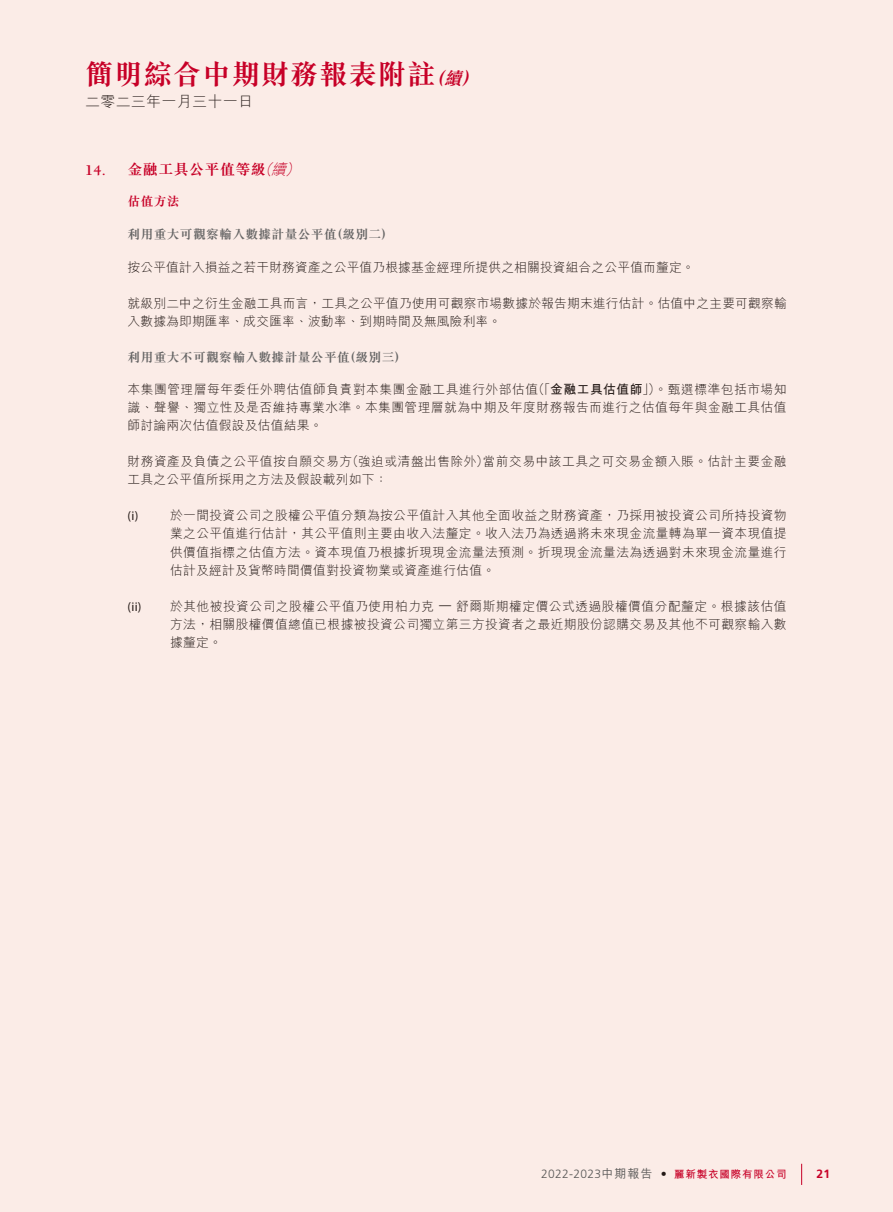
<style>
.page{position:relative;width:893px;height:1212px;background:#fbece7}
.page>*{position:absolute;margin:0;border:0;box-sizing:border-box;transform-origin:0 0}
.t1{font:700 28.5px "M Sung HK";letter-spacing:.025em;color:#c70027}
.t2{font:700 15px "M Sung HK";letter-spacing:.025em;color:#c70027}
.t3{font:300 15px "M Hei HK";letter-spacing:.02em;color:#231916}
.t4{font:300 12.75px/18px "M Hei HK";letter-spacing:.02em;color:#231916;text-align:justify}
.t5{font:300 12.75px/18px "M Hei HK";letter-spacing:.04em;color:#231916}
.t6{font:700 12.75px "M Sung HK";letter-spacing:.025em;color:#666565}
.t7{font:12.75px "Myriad Pro";color:#231916}
.t8{font:700 12.75px "M Sung HK";color:#c70027}
.t9{font:700 12px "Frutiger LT Std";color:#c70027}
.t10{font:700 10.5px "M Hei HK";letter-spacing:.08em;color:#c70027}
.s1{font-style:italic;font-size:18px}
.s2{font-family:"Berkeley Std"}
.s3{font-family:"M Hei HK";font-weight:300;font-style:italic}
.s4{font-weight:700}
.s5{font-family:"Myriad Pro";font-weight:400}
.s6{font-family:"Frutiger LT Std";font-weight:300;font-size:12px;color:#595857}
.s7{font-weight:500;font-size:12px;color:#595857}
.s8{font-family:"Frutiger LT Std";font-weight:300;font-size:12px;color:#231916}
</style>
<div class="page">
<svg style="left:801px;top:1164px;width:1px;height:21px"></svg>
<h1 class="t1" style="left:85px;top:60px;width:399px">簡明綜合中期財務報表附註<span class="s1">（續）</span></h1>
<p class="t3" style="left:85px;top:93px;width:170px">二零二三年一月三十一日</p>
<p class="t2" style="left:85px;top:162px;width:220px"><span class="s2">14.</span> 金融工具公平值等級<span class="s3">（續）</span></p>
<p class="t8" style="left:128px;top:195px;width:54px">估值方法</p>
<p class="t6" style="left:128px;top:228px;width:267px">利用重大可觀察輸入數據計量公平值（級別二）</p>
<p class="t4" style="left:128px;top:258px;width:569px">按公平值計入損益之若干財務資產之公平值乃根據基金經理所提供之相關投資組合之公平值而釐定。</p>
<p class="t4" style="left:128px;top:294px;width:661px">就級別二中之衍生金融工具而言，工具之公平值乃使用可觀察市場數據於報告期末進行估計。估值中之主要可觀察輸入數據為即期匯率、成交匯率、波動率、到期時間及無風險利率。</p>
<p class="t6" style="left:128px;top:350px;width:280px">利用重大不可觀察輸入數據計量公平值（級別三）</p>
<p class="t4" style="left:128px;top:381px;width:661px">本集團管理層每年委任外聘估值師負責對本集團金融工具進行外部估值（「<span class="s4">金融工具估值師</span>」）。甄選標準包括市場知識、聲譽、獨立性及是否維持專業水準。本集團管理層就為中期及年度財務報告而進行之估值每年與金融工具估值師討論兩次估值假設及估值結果。</p>
<p class="t5" style="left:128px;top:453px;width:661px">財務資產及負債之公平值按自願交易方（強迫或清盤出售除外）當前交易中該工具之可交易金額入賬。估計主要金融工具之公平值所採用之方法及假設載列如下：</p>
<p class="t7" style="left:128px;top:508px;width:12px">(i)</p>
<p class="t4" style="left:170px;top:507px;width:618px">於一間投資公司之股權公平值分類為按公平值計入其他全面收益之財務資產，乃採用被投資公司所持投資物業之公平值進行估計，其公平值則主要由收入法釐定。收入法乃為透過將未來現金流量轉為單一資本現值提供價值指標之估值方法。資本現值乃根據折現現金流量法預測。折現現金流量法為透過對未來現金流量進行估計及經計及貨幣時間價值對投資物業或資產進行估值。</p>
<p class="t7" style="left:128px;top:598px;width:16px">(ii)</p>
<p class="t4" style="left:170px;top:597px;width:618px">於其他被投資公司之股權公平值乃使用柏力克 <span class="s5">—</span> 舒爾斯期權定價公式透過股權價值分配釐定。根據該估值方法，相關股權價值總值已根據被投資公司獨立第三方投資者之最近期股份認購交易及其他不可觀察輸入數據釐定。</p>
<p class="t10" style="left:541px;top:1166px;width:247px"><span class="s6">2022-2023</span><span class="s7">中期報告</span> <span class="s8">•</span> 麗新製衣國際有限公司</p>
<p class="t9" style="left:816px;top:1167px;width:15px">21</p>
</div>
